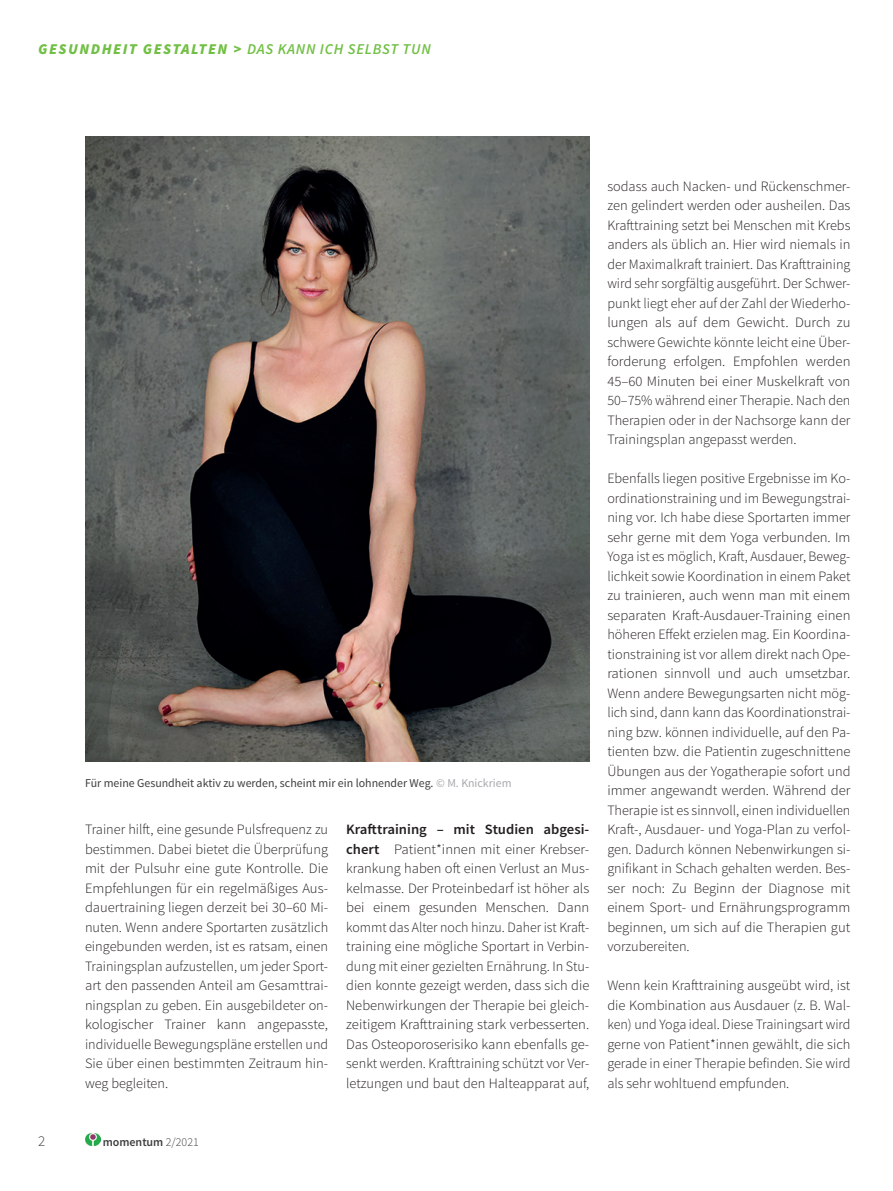
<style>
.page{position:relative;width:893px;height:1191px;background:#fff}
.page>*{position:absolute;margin:0;border:0;box-sizing:border-box;transform-origin:0 0}
.t1{font:italic 900 15px "Source Sans Pro";letter-spacing:.1em;color:#71bf44}
.t2{font:300 15px "Source Sans Pro";color:#3e3e3f}
.t3{font:300 14.25px/19.5px "Source Sans Pro";color:#231f20;text-align:justify}
.t4{font:12px "Source Sans Pro";color:#3e3e3f}
.t5{font:600 12px "Source Sans Pro";color:#3e3e3f}
.s1{font-weight:600}
.s2{color:#a8a9ad}
.s3{font-weight:300}
</style>
<div class="page">
<img style="left:85px;top:1133px;width:15px;height:12px">
<img style="left:85px;top:136px;width:504px;height:625px">
<p class="t1" style="left:38px;top:39px;width:394px">GESUNDHEIT GESTALTEN &gt; <span class="s1">DAS KANN ICH SELBST TUN</span></p>
<p class="t4" style="left:85px;top:776px;width:428px">Für meine Gesundheit aktiv zu werden, scheint mir ein lohnender Weg. <span class="s2">© M. Knickriem</span></p>
<p class="t3" style="left:85px;top:820px;width:245px">Trainer hilft, eine gesunde Pulsfrequenz zu bestimmen. Dabei bietet die Überprüfung mit der Pulsuhr eine gute Kontrolle. Die Empfehlungen für ein regelmäßiges Aus&shy;dauertraining liegen derzeit bei 30–60 Mi&shy;nuten. Wenn andere Sportarten zusätzlich eingebunden werden, ist es ratsam, einen Trainingsplan aufzustellen, um jeder Sport&shy;art den passenden Anteil am Gesamttrai&shy;ningsplan zu geben. Ein ausgebildeter on&shy;kologischer Trainer kann angepasste, individuelle Bewegungspläne erstellen und Sie über einen bestimmten Zeitraum hin&shy;weg begleiten.</p>
<p class="t3" style="left:346px;top:820px;width:245px"><span class="s1">Krafttraining – mit Studien abgesi&shy;chert</span> Patient*innen mit einer Krebser&shy;krankung haben oft einen Verlust an Mus&shy;kelmasse. Der Proteinbedarf ist höher als bei einem gesunden Menschen. Dann kommt das Alter noch hinzu. Daher ist Kraft&shy;training eine mögliche Sportart in Verbin&shy;dung mit einer gezielten Ernährung. In Stu&shy;dien konnte gezeigt werden, dass sich die Nebenwirkungen der Therapie bei gleich&shy;zeitigem Krafttraining stark verbesserten.<br>Das Osteoporoserisiko kann ebenfalls ge&shy;senkt werden. Krafttraining schützt vor Ver&shy;letzungen und baut den Halteapparat auf,</p>
<p class="t2" style="left:38px;top:1132px;width:9px">2</p>
<p class="t5" style="left:103px;top:1134px;width:98px">momentum <span class="s3">2/2021</span></p>
<p class="t3" style="left:607px;top:176px;width:245px">sodass auch Nacken- und Rückenschmer&shy;zen gelindert werden oder ausheilen. Das Krafttraining setzt bei Menschen mit Krebs anders als üblich an. Hier wird niemals in der Maximalkraft trainiert. Das Krafttraining wird sehr sorgfältig ausgeführt. Der Schwer&shy;punkt liegt eher auf der Zahl der Wiederho&shy;lungen als auf dem Gewicht. Durch zu schwere Gewichte könnte leicht eine Über&shy;forderung erfolgen. Empfohlen werden 45–60 Minuten bei einer Muskelkraft von 50–75% während einer Therapie. Nach den Therapien oder in der Nachsorge kann der Trainingsplan angepasst werden.</p>
<p class="t3" style="left:607px;top:469px;width:245px">Ebenfalls liegen positive Ergebnisse im Ko&shy;ordinationstraining und im Bewegungstrai&shy;ning vor. Ich habe diese Sportarten immer sehr gerne mit dem Yoga verbunden. Im Yoga ist es möglich, Kraft, Ausdauer, Beweg&shy;lichkeit sowie Koordination in einem Paket zu trainieren, auch wenn man mit einem separaten Kraft-Ausdauer-Training einen höheren Effekt erzielen mag. Ein Koordina&shy;tionstraining ist vor allem direkt nach Ope&shy;rationen sinnvoll und auch umsetzbar.<br>Wenn andere Bewegungsarten nicht mög&shy;lich sind, dann kann das Koordinationstrai&shy;ning bzw. können individuelle, auf den Pa&shy;tienten bzw. die Patientin zugeschnittene Übungen aus der Yogatherapie sofort und immer angewandt werden. Während der Therapie ist es sinnvoll, einen individuellen Kraft-, Ausdauer- und Yoga-Plan zu verfol&shy;gen. Dadurch können Nebenwirkungen si&shy;gnifikant in Schach gehalten werden. Bes&shy;ser noch: Zu Beginn der Diagnose mit einem Sport- und Ernährungsprogramm beginnen, um sich auf die Therapien gut vorzubereiten.</p>
<p class="t3" style="left:607px;top:976px;width:245px">Wenn kein Krafttraining ausgeübt wird, ist die Kombination aus Ausdauer (z. B. Wal&shy;ken) und Yoga ideal. Diese Trainingsart wird gerne von Patient*innen gewählt, die sich gerade in einer Therapie befinden. Sie wird als sehr wohltuend empfunden.</p>
</div>
